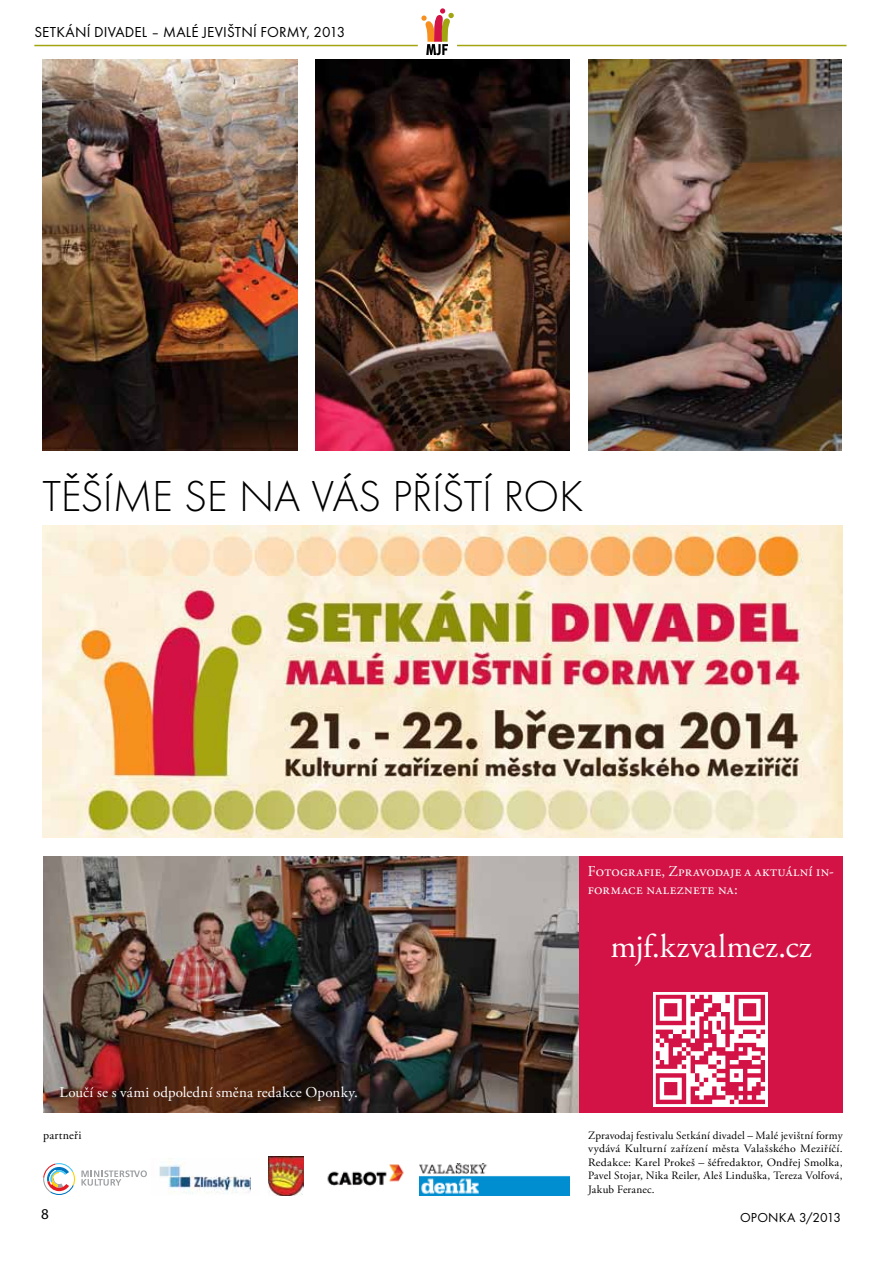
<style>
.page{position:relative;width:893px;height:1263px;background:#fff}
.page>*{position:absolute;margin:0;border:0;box-sizing:border-box;transform-origin:0 0}
.t1{font:45px "Futura TOT Ligh";letter-spacing:-.015em;color:#000}
.t2{font:33px "Adobe Garamond Pro";letter-spacing:.01em;color:#fff}
.t3{font:15px/18px "Adobe Garamond Pro";letter-spacing:.015em;color:#fff}
.t4{font:15px "Futura TOT";letter-spacing:.01em;color:#000}
.t5{font:15px "Myriad Pro";color:#000}
.t6{font:13.5px "Futura TOT";letter-spacing:.015em;color:#000}
.t7{font:12px "Adobe Garamond Pro";color:#000}
.t8{font:11.25px/13.5px "Adobe Garamond Pro";letter-spacing:.01em;color:#000;text-align:justify}
</style>
<div class="page">
<hr style="left:34px;top:45px;width:384px;height:1px;background:#a3a510">
<hr style="left:457px;top:45px;width:389px;height:1px;background:#a3a510">
<svg style="left:421px;top:8px;width:33px;height:47px"></svg>
<img style="left:159px;top:1158px;width:92px;height:36px">
<img style="left:269px;top:1156px;width:35px;height:40px">
<svg style="left:81px;top:1170px;width:66px;height:16px"></svg>
<svg style="left:43px;top:1163px;width:32px;height:32px"></svg>
<img style="left:327px;top:1164px;width:77px;height:22px">
<img style="left:420px;top:1163px;width:150px;height:32px">
<img style="left:43px;top:857px;width:536px;height:256px">
<div style="left:579px;top:857px;width:264px;height:256px;background:#d31245"></div>
<img style="left:42px;top:526px;width:800px;height:312px">
<svg style="left:653px;top:992px;width:115px;height:114px"></svg>
<svg style="left:656px;top:995px;width:109px;height:109px"></svg>
<img style="left:43px;top:60px;width:254px;height:391px">
<img style="left:315px;top:59px;width:254px;height:392px">
<img style="left:588px;top:60px;width:253px;height:391px">
<h3 class="t4" style="left:34px;top:23px;width:313px">SETKÁNÍ DIVADEL – MALÉ JEVIŠTNÍ FORMY, 2013</h3>
<h1 class="t1" style="left:42px;top:470px;width:542px">TĚŠÍME SE NA VÁS PŘÍŠTÍ ROK</h1>
<h3 class="t3" style="left:60px;top:1084px;width:300px">Loučí se s vámi odpolední směna redakce Oponky.</h3>
<p class="t7" style="left:43px;top:1128px;width:40px">partneři</p>
<h3 class="t3" style="left:588px;top:863px;width:248px">Fotografie, Zpravodaje a aktuální in&shy;formace naleznete na:</h3>
<h2 class="t2" style="left:610px;top:926px;width:203px">mjf.kzvalmez.cz</h2>
<p class="t8" style="left:588px;top:1129px;width:256px">Zpravodaj festivalu Setkání divadel – Malé jevištní formy vydává Kulturní zařízení města Valašského Meziříčí.<br>Redakce: Karel Prokeš – šéfredaktor, Ondřej Smolka, Pavel Stojar, Nika Reiler, Aleš Linduška, Tereza Volfová, Jakub Feranec.</p>
<h3 class="t5" style="left:41px;top:1205px;width:9px">8</h3>
<p class="t6" style="left:740px;top:1209px;width:103px">OPONKA 3/2013</p>
</div>
